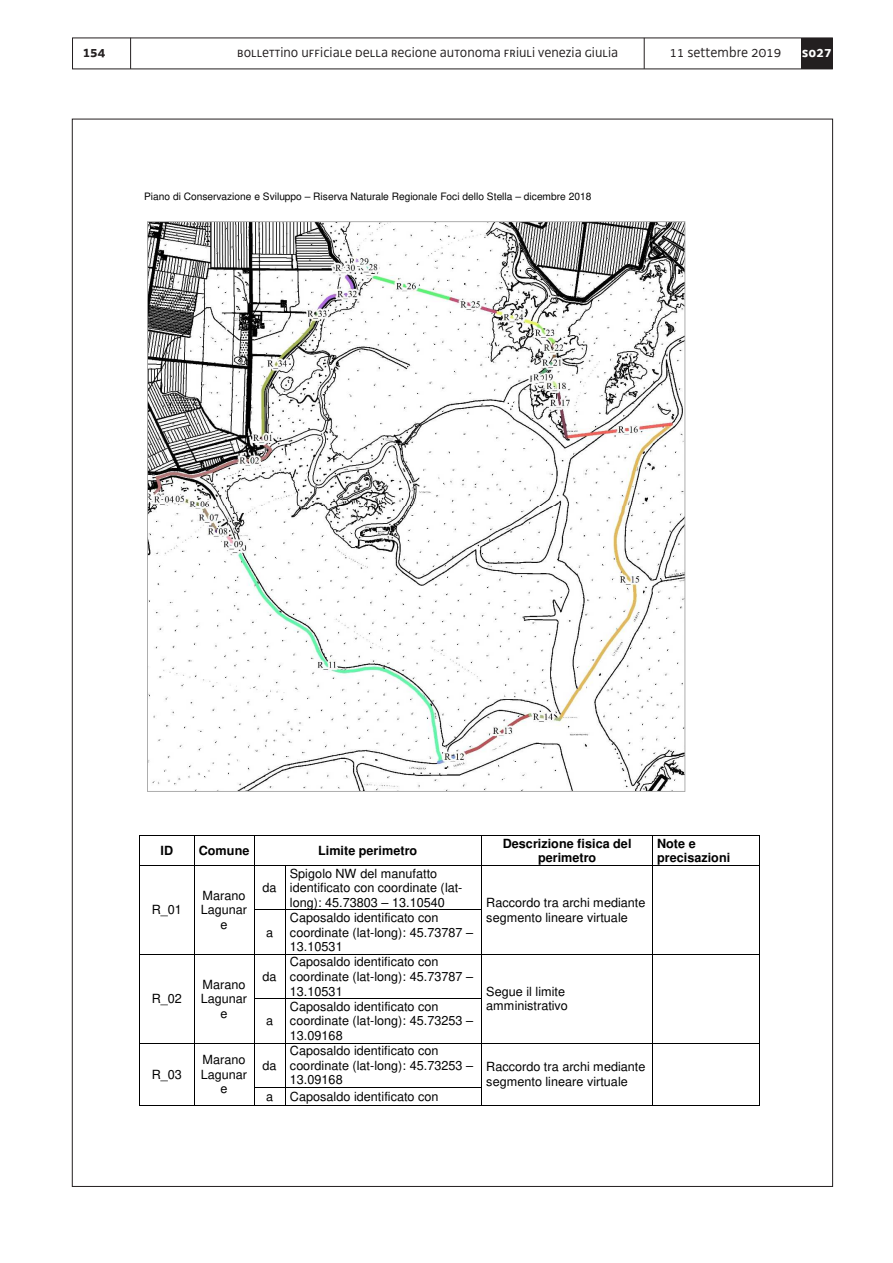
<style>
.page{position:relative;width:893px;height:1263px;background:#fff}
.page>*{position:absolute;margin:0;border:0;box-sizing:border-box;transform-origin:0 0}
.t1{font:15px "Decima UNI";color:#231f20}
.t2{font:15px "Decima WE";color:#231f20}
.t3{font:700 15px "Decima WE";color:#fff}
.t4{font:700 15px "Decima WE";color:#231f20}
.t5{font:12.6px/14.5px "Helvetica";color:#000}
.t6{font:700 12.6px/14.5px "Helvetica";color:#000;text-align:center}
.t7{font:10.2px "Helvetica";letter-spacing:-.005em;color:#000}
</style>
<div class="page">
<hr style="left:130px;top:38px;width:1px;height:31px;background:#231f20">
<hr style="left:644px;top:38px;width:1px;height:31px;background:#231f20">
<div style="left:801px;top:38px;width:31px;height:31px;background:#231f20"></div>
<hr style="left:140px;top:835px;width:54px;height:1px;background:#000">
<hr style="left:194px;top:835px;width:60px;height:1px;background:#000">
<hr style="left:254px;top:835px;width:227px;height:1px;background:#000">
<hr style="left:482px;top:835px;width:170px;height:1px;background:#000">
<hr style="left:653px;top:835px;width:106px;height:1px;background:#000">
<svg style="left:139px;top:835px;width:1px;height:31px"></svg>
<hr style="left:140px;top:865px;width:54px;height:1px;background:#000">
<svg style="left:194px;top:836px;width:1px;height:29px"></svg>
<hr style="left:194px;top:865px;width:60px;height:1px;background:#000">
<svg style="left:254px;top:836px;width:1px;height:29px"></svg>
<hr style="left:254px;top:865px;width:31px;height:1px;background:#000">
<hr style="left:286px;top:865px;width:195px;height:1px;background:#000">
<svg style="left:481px;top:835px;width:1px;height:31px"></svg>
<hr style="left:482px;top:865px;width:170px;height:1px;background:#000">
<svg style="left:652px;top:835px;width:1px;height:31px"></svg>
<hr style="left:653px;top:865px;width:106px;height:1px;background:#000">
<svg style="left:759px;top:835px;width:1px;height:31px"></svg>
<hr style="left:139px;top:866px;width:1px;height:44px;background:#000">
<hr style="left:194px;top:866px;width:1px;height:44px;background:#000">
<hr style="left:254px;top:866px;width:1px;height:44px;background:#000">
<hr style="left:285px;top:866px;width:1px;height:44px;background:#000">
<hr style="left:481px;top:866px;width:1px;height:44px;background:#000">
<hr style="left:652px;top:866px;width:1px;height:44px;background:#000">
<hr style="left:759px;top:866px;width:1px;height:44px;background:#000">
<hr style="left:254px;top:910px;width:31px;height:1px;background:#000">
<hr style="left:286px;top:910px;width:195px;height:1px;background:#000">
<hr style="left:139px;top:910px;width:1px;height:44px;background:#000">
<hr style="left:194px;top:910px;width:1px;height:44px;background:#000">
<hr style="left:254px;top:910px;width:1px;height:44px;background:#000">
<hr style="left:285px;top:910px;width:1px;height:44px;background:#000">
<hr style="left:481px;top:910px;width:1px;height:44px;background:#000">
<hr style="left:652px;top:910px;width:1px;height:44px;background:#000">
<hr style="left:759px;top:910px;width:1px;height:44px;background:#000">
<hr style="left:140px;top:954px;width:54px;height:1px;background:#000">
<hr style="left:194px;top:954px;width:60px;height:1px;background:#000">
<hr style="left:254px;top:954px;width:31px;height:1px;background:#000">
<hr style="left:286px;top:954px;width:195px;height:1px;background:#000">
<hr style="left:482px;top:954px;width:170px;height:1px;background:#000">
<hr style="left:653px;top:954px;width:106px;height:1px;background:#000">
<hr style="left:139px;top:955px;width:1px;height:43px;background:#000">
<hr style="left:194px;top:955px;width:1px;height:43px;background:#000">
<hr style="left:254px;top:955px;width:1px;height:43px;background:#000">
<hr style="left:285px;top:955px;width:1px;height:43px;background:#000">
<hr style="left:481px;top:955px;width:1px;height:43px;background:#000">
<hr style="left:652px;top:955px;width:1px;height:43px;background:#000">
<hr style="left:759px;top:955px;width:1px;height:43px;background:#000">
<hr style="left:254px;top:998px;width:31px;height:1px;background:#000">
<hr style="left:286px;top:998px;width:195px;height:1px;background:#000">
<hr style="left:139px;top:999px;width:1px;height:44px;background:#000">
<hr style="left:194px;top:999px;width:1px;height:44px;background:#000">
<hr style="left:254px;top:999px;width:1px;height:44px;background:#000">
<hr style="left:285px;top:999px;width:1px;height:44px;background:#000">
<hr style="left:481px;top:999px;width:1px;height:44px;background:#000">
<hr style="left:652px;top:999px;width:1px;height:44px;background:#000">
<hr style="left:759px;top:999px;width:1px;height:44px;background:#000">
<hr style="left:140px;top:1043px;width:54px;height:1px;background:#000">
<hr style="left:194px;top:1043px;width:60px;height:1px;background:#000">
<hr style="left:254px;top:1043px;width:31px;height:1px;background:#000">
<hr style="left:286px;top:1043px;width:195px;height:1px;background:#000">
<hr style="left:482px;top:1043px;width:170px;height:1px;background:#000">
<hr style="left:653px;top:1043px;width:106px;height:1px;background:#000">
<hr style="left:139px;top:1043px;width:1px;height:44px;background:#000">
<hr style="left:194px;top:1043px;width:1px;height:44px;background:#000">
<hr style="left:254px;top:1043px;width:1px;height:44px;background:#000">
<hr style="left:285px;top:1043px;width:1px;height:44px;background:#000">
<hr style="left:481px;top:1043px;width:1px;height:44px;background:#000">
<hr style="left:652px;top:1043px;width:1px;height:44px;background:#000">
<hr style="left:759px;top:1043px;width:1px;height:44px;background:#000">
<hr style="left:254px;top:1087px;width:31px;height:1px;background:#000">
<hr style="left:286px;top:1087px;width:195px;height:1px;background:#000">
<svg style="left:139px;top:1087px;width:1px;height:19px"></svg>
<hr style="left:140px;top:1105px;width:54px;height:1px;background:#000">
<svg style="left:194px;top:1087px;width:1px;height:18px"></svg>
<hr style="left:194px;top:1105px;width:60px;height:1px;background:#000">
<svg style="left:254px;top:1088px;width:1px;height:17px"></svg>
<hr style="left:254px;top:1105px;width:31px;height:1px;background:#000">
<svg style="left:285px;top:1087px;width:1px;height:19px"></svg>
<hr style="left:286px;top:1105px;width:195px;height:1px;background:#000">
<svg style="left:481px;top:1087px;width:1px;height:19px"></svg>
<hr style="left:482px;top:1105px;width:170px;height:1px;background:#000">
<svg style="left:652px;top:1087px;width:1px;height:19px"></svg>
<hr style="left:653px;top:1105px;width:106px;height:1px;background:#000">
<svg style="left:759px;top:1087px;width:1px;height:19px"></svg>
<svg style="left:147px;top:221px;width:538px;height:571px"></svg>
<p class="t4" style="left:83px;top:43px;width:24px">154</p>
<p class="t1" style="left:237px;top:43px;width:382px">bollettino ufficiale della regione autonoma friuli venezia giulia</p>
<p class="t2" style="left:669px;top:43px;width:113px">11 settembre 2019</p>
<p class="t3" style="left:802px;top:43px;width:31px">so27</p>
<p class="t7" style="left:144px;top:190px;width:449px">Piano di Conservazione e Sviluppo – Riserva Naturale Regionale Foci dello Stella – dicembre 2018</p>
<p class="t6" style="left:161px;top:844px;width:14px">ID</p>
<p class="t6" style="left:199px;top:844px;width:52px">Comune</p>
<p class="t6" style="left:318px;top:844px;width:101px">Limite perimetro</p>
<p class="t6" style="left:503px;top:837px;width:130px">Descrizione fisica del perimetro</p>
<p class="t6" style="left:657px;top:837px;width:75px;text-align:left">Note e precisazioni</p>
<p class="t5" style="left:152px;top:902px;width:32px">R_01</p>
<p class="t5" style="left:152px;top:991px;width:32px">R_02</p>
<p class="t5" style="left:152px;top:1067px;width:32px">R_03</p>
<p class="t5" style="left:201px;top:888px;width:48px;text-align:center">Marano<br>Lagunar e</p>
<p class="t5" style="left:201px;top:977px;width:48px;text-align:center">Marano<br>Lagunar e</p>
<p class="t5" style="left:263px;top:880px;width:16px">da</p>
<p class="t5" style="left:266px;top:925px;width:9px">a</p>
<p class="t5" style="left:263px;top:969px;width:16px">da</p>
<p class="t5" style="left:266px;top:1013px;width:9px">a</p>
<p class="t5" style="left:290px;top:866px;width:174px">Spigolo NW del manufatto identificato con coordinate (lat&shy;long): 45.73803 – 13.10540</p>
<p class="t5" style="left:290px;top:910px;width:185px">Caposaldo identificato con coordinate (lat-long): 45.73787 –<br>13.10531</p>
<p class="t5" style="left:290px;top:955px;width:185px">Caposaldo identificato con coordinate (lat-long): 45.73787 –<br>13.10531</p>
<p class="t5" style="left:290px;top:999px;width:185px">Caposaldo identificato con coordinate (lat-long): 45.73253 –<br>13.09168</p>
<p class="t5" style="left:290px;top:1043px;width:185px">Caposaldo identificato con coordinate (lat-long): 45.73253 –<br>13.09168</p>
<p class="t5" style="left:201px;top:1052px;width:48px;text-align:center">Marano<br>Lagunar e</p>
<p class="t5" style="left:263px;top:1058px;width:16px">da</p>
<p class="t5" style="left:266px;top:1089px;width:9px">a</p>
<p class="t5" style="left:290px;top:1089px;width:150px">Caposaldo identificato con</p>
<p class="t5" style="left:486px;top:895px;width:161px">Raccordo tra archi mediante segmento lineare virtuale</p>
<p class="t5" style="left:486px;top:984px;width:83px">Segue il limite amministrativo</p>
<p class="t5" style="left:486px;top:1059px;width:161px">Raccordo tra archi mediante segmento lineare virtuale</p>
</div>
